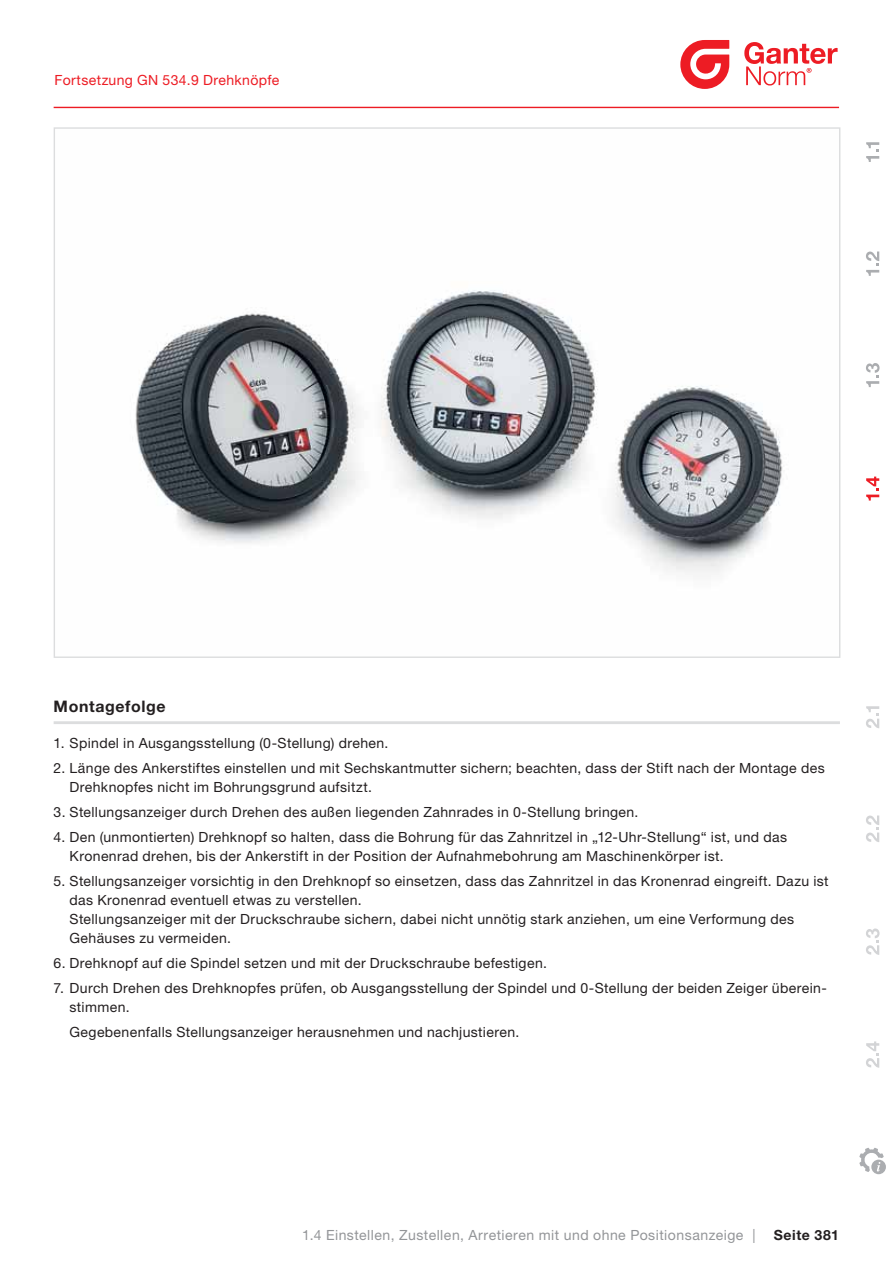
<style>
.page{position:relative;width:893px;height:1263px;background:#fff}
.page>*{position:absolute;margin:0;border:0;box-sizing:border-box;transform-origin:0 0}
.t1{font:700 15.9px "Helvetica Neue LT Pro";letter-spacing:.04em;color:#231f20}
.t2{font:14.1px/18.8px "Helvetica Neue LTW1 G";letter-spacing:.025em;color:#231f20}
.t3{font:14.1px "Helvetica Neue LTW1 G";letter-spacing:.035em;color:#939598}
.t4{font:14.1px "Helvetica Neue LTW1 G";letter-spacing:.025em;color:#ed1c24}
.t5{font:700 14.1px "Helvetica Neue LTW1 G";letter-spacing:.045em;color:#231f20}
</style>
<div class="page">
<hr style="left:54px;top:107px;width:785px;height:1px;background:#ed1c24">
<svg style="left:866px;top:142px;width:14px;height:359px"></svg>
<svg style="left:866px;top:706px;width:14px;height:362px"></svg>
<div style="left:871px;top:1160px;width:15px;height:14px;background:#abadb0;border-radius:50%"></div>
<svg style="left:859px;top:1148px;width:25px;height:24px"></svg>
<svg style="left:680px;top:40px;width:49px;height:49px"></svg>
<svg style="left:744px;top:42px;width:93px;height:44px"></svg>
<img style="left:135px;top:290px;width:648px;height:283px">
<hr style="left:54px;top:721px;width:786px;height:3px;background:#dcddde">
<p class="t4" style="left:55px;top:75px;width:226px">Fortsetzung GN 534.9 Drehknöpfe</p>
<p class="t1" style="left:54px;top:697px;width:113px">Montagefolge</p>
<p class="t2" style="left:54px;top:734px;width:336px">1. Spindel in Ausgangsstellung (0-Stellung) drehen.</p>
<p class="t2" style="left:70px;top:760px;width:757px;text-indent:-16px">2. Länge des Ankerstiftes einstellen und mit Sechskantmutter sichern; beachten, dass der Stift nach der Montage des<br>Drehknopfes nicht im Bohrungsgrund aufsitzt.</p>
<p class="t2" style="left:54px;top:804px;width:586px">3. Stellungsanzeiger durch Drehen des außen liegenden Zahnrades in 0-Stellung bringen.</p>
<p class="t2" style="left:70px;top:829px;width:719px;text-indent:-16px">4. Den (unmontierten) Drehknopf so halten, dass die Bohrung für das Zahnritzel in „12-Uhr-Stellung“ ist, und das<br>Kronenrad drehen, bis der Ankerstift in der Position der Aufnahmebohrung am Maschinenkörper ist.</p>
<p class="t2" style="left:70px;top:873px;width:761px;text-indent:-16px">5. Stellungsanzeiger vorsichtig in den Drehknopf so einsetzen, dass das Zahnritzel in das Kronenrad eingreift. Dazu ist das Kronenrad eventuell etwas zu verstellen.<br>Stellungsanzeiger mit der Druckschraube sichern, dabei nicht unnötig stark anziehen, um eine Verformung des Gehäuses zu vermeiden.</p>
<p class="t2" style="left:54px;top:955px;width:495px">6. Drehknopf auf die Spindel setzen und mit der Druckschraube befestigen.</p>
<p class="t2" style="left:70px;top:980px;width:759px;text-indent:-16px">7. Durch Drehen des Drehknopfes prüfen, ob Ausgangsstellung der Spindel und 0-Stellung der beiden Zeiger überein&shy;stimmen.</p>
<p class="t2" style="left:70px;top:1024px;width:451px">Gegebenenfalls Stellungsanzeiger herausnehmen und nachjustieren.</p>
<p class="t3" style="left:302px;top:1230px;width:455px">1.4 Einstellen, Zustellen, Arretieren mit und ohne Positionsanzeige |</p>
<p class="t5" style="left:774px;top:1230px;width:67px">Seite 381</p>
</div>
